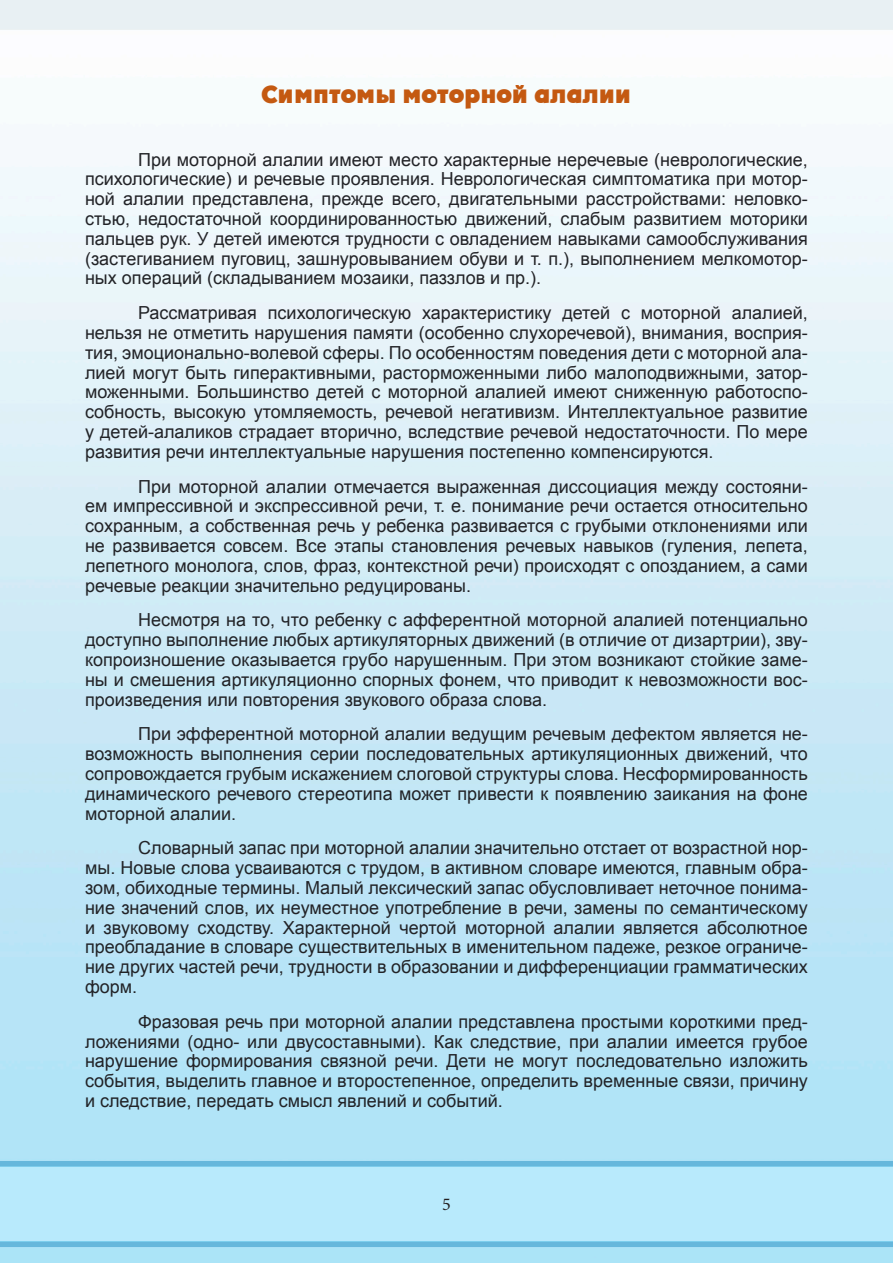
<style>
.page{position:relative;width:893px;height:1263px;background:#fff}
.page>*{position:absolute;margin:0;border:0;box-sizing:border-box;transform-origin:0 0}
.заг_оранж{font:800 24px "a Plakat Cmpl";color:#c45911}
.абзац{font:18px/19.8px "Arial";color:#222327;text-align:justify}
.t1{font:18px "Minion Pro";color:#231f20}
</style>
<div class="page">
<img style="left:0;top:0;width:893px;height:1263px">
<p class="заг_оранж" style="left:262px;top:82px;width:371px">Симптомы моторной алалии</p>
<p class="абзац" style="left:85px;top:149px;width:724px;text-indent:53px">При моторной алалии имеют место характерные неречевые (неврологические, психологические) и речевые проявления. Неврологическая симптоматика при мотор&shy;ной алалии представлена, прежде всего, двигательными расстройствами: неловко&shy;стью, недостаточной координированностью движений, слабым развитием моторики пальцев рук. У детей имеются трудности с овладением навыками самообслуживания (застегиванием пуговиц, зашнуровыванием обуви и т. п.), выполнением мелкомотор&shy;ных операций (складыванием мозаики, паззлов и пр.).</p>
<p class="абзац" style="left:85px;top:303px;width:724px;text-indent:53px">Рассматривая психологическую характеристику детей с моторной алалией, нельзя не отметить нарушения памяти (особенно слухоречевой), внимания, восприя&shy;тия, эмоционально-волевой сферы. По особенностям поведения дети с моторной ала&shy;лией могут быть гиперактивными, расторможенными либо малоподвижными, затор&shy;моженными. Большинство детей с моторной алалией имеют сниженную работоспо&shy;собность, высокую утомляемость, речевой негативизм. Интеллектуальное развитие у детей-алаликов страдает вторично, вследствие речевой недостаточности. По мере развития речи интеллектуальные нарушения постепенно компенсируются.</p>
<p class="абзац" style="left:85px;top:476px;width:724px;text-indent:53px">При моторной алалии отмечается выраженная диссоциация между состояни&shy;ем импрессивной и экспрессивной речи, т. е. понимание речи остается относительно сохранным, а собственная речь у ребенка развивается с грубыми отклонениями или не развивается совсем. Все этапы становления речевых навыков (гуления, лепета, лепетного монолога, слов, фраз, контекстной речи) происходят с опозданием, а сами речевые реакции значительно редуцированы.</p>
<p class="абзац" style="left:85px;top:610px;width:724px;text-indent:53px">Несмотря на то, что ребенку с афферентной моторной алалией потенциально доступно выполнение любых артикуляторных движений (в отличие от дизартрии), зву&shy;копроизношение оказывается грубо нарушенным. При этом возникают стойкие заме&shy;ны и смешения артикуляционно спорных фонем, что приводит к невозможности вос&shy;произведения или повторения звукового образа слова.</p>
<p class="абзац" style="left:85px;top:724px;width:724px;text-indent:53px">При эфферентной моторной алалии ведущим речевым дефектом является не&shy;возможность выполнения серии последовательных артикуляционных движений, что сопровождается грубым искажением слоговой структуры слова. Несформированность динамического речевого стереотипа может привести к появлению заикания на фоне моторной алалии.</p>
<p class="абзац" style="left:85px;top:838px;width:724px;text-indent:53px">Словарный запас при моторной алалии значительно отстает от возрастной нор&shy;мы. Новые слова усваиваются с трудом, в активном словаре имеются, главным обра&shy;зом, обиходные термины. Малый лексический запас обусловливает неточное понима&shy;ние значений слов, их неуместное употребление в речи, замены по семантическому и звуковому сходству. Характерной чертой моторной алалии является абсолютное преобладание в словаре существительных в именительном падеже, резкое ограниче&shy;ние других частей речи, трудности в образовании и дифференциации грамматических форм.</p>
<p class="абзац" style="left:85px;top:1011px;width:724px;text-indent:53px">Фразовая речь при моторной алалии представлена простыми короткими пред&shy;ложениями (одно- или двусоставными). Как следствие, при алалии имеется грубое нарушение формирования связной речи. Дети не могут последовательно изложить события, выделить главное и второстепенное, определить временные связи, причину и следствие, передать смысл явлений и событий.</p>
<p class="t1" style="left:442px;top:1192px;width:10px">5</p>
</div>
